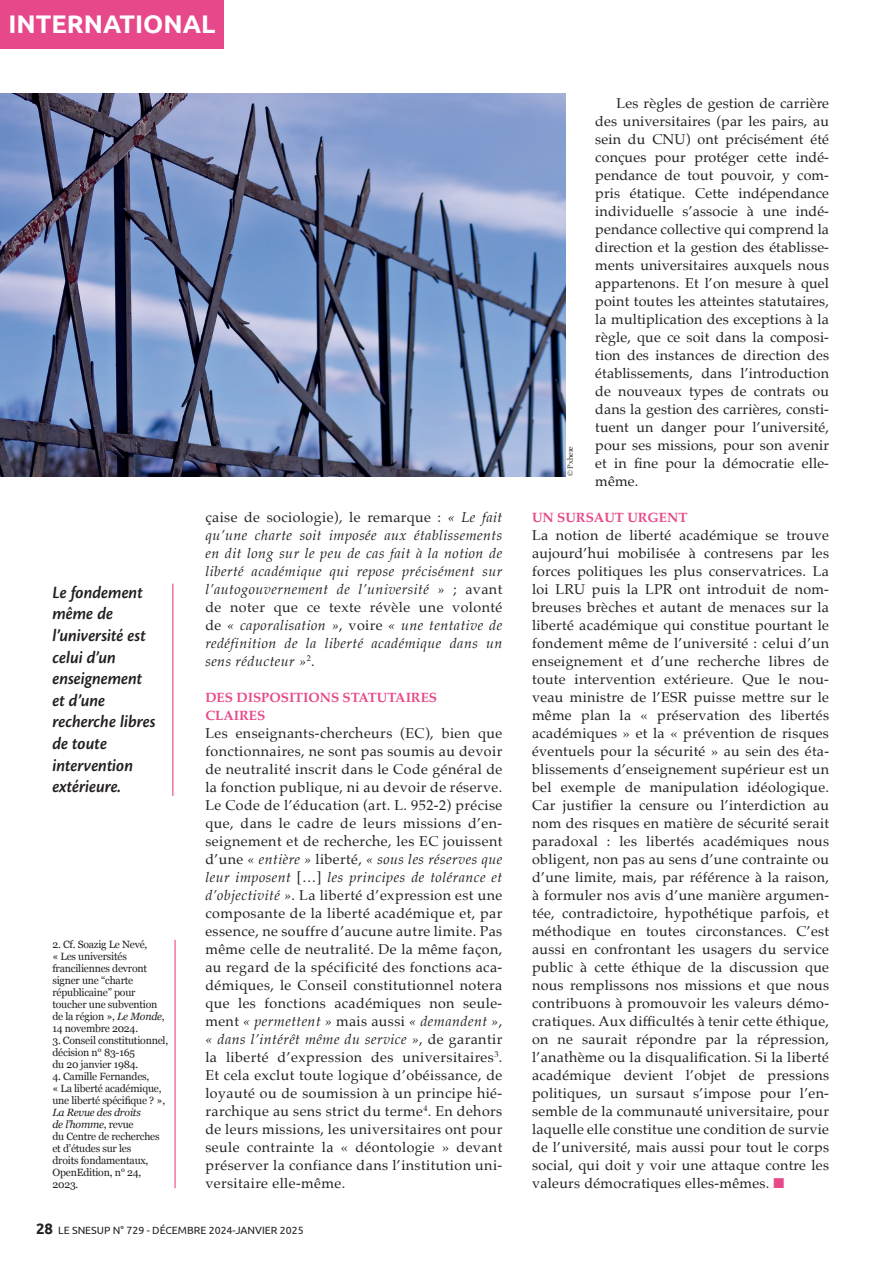
<style>
.page{position:relative;width:893px;height:1263px;background:#fff}
.page>*{position:absolute;margin:0;border:0;box-sizing:border-box;transform-origin:0 0}
.t1{font:700 25.5px "Ubuntu";color:#fff}
.t2{font:italic 600 18px/21.6px "Cronos Pro";color:#231f20;scale:.95 1}
.t3{font:14.25px/18px "Palatino";letter-spacing:.02em;color:#231f20;text-align:justify}
.t4{font:italic 14.25px/18px "Palatino";letter-spacing:.03em;color:#231f20;text-align:justify}
.t5{font:700 13.5px/18px "Palatino";color:#e7488a}
.t6{font:10.5px/12px "Georgia";letter-spacing:-.02em;color:#231f20}
.t7{font:10.5px "Ubuntu";color:#231f20}
.t8{font:7.5px "Palatino";color:#231f20}
.s1{font-style:italic}
.s2{font-style:normal}
.s3{font-weight:700;font-size:15px}
.s4{color:#e7488a}
</style>
<div class="page">
<div style="left:0;top:0;width:224px;height:49px;background:#e7488a"></div>
<hr style="left:172px;top:584px;width:1px;height:212px;background:#e7488a">
<hr style="left:174px;top:940px;width:2px;height:248px;background:#e7488a">
<img style="left:0;top:93px;width:566px;height:383px">
<h1 class="t1" style="left:9px;top:9px;width:208px">INTERNATIONAL</h1>
<p class="t2" style="left:52px;top:582px;width:110px">Le fondement même de l’université est celui d’un enseignement et d’une recherche libres de toute intervention extérieure.</p>
<p class="t6" style="left:52px;top:938px;width:114px">2. Cf. Soazig Le Nevé,<br>« Les universités franciliennes devront signer une “charte républicaine” pour toucher une subvention de la région », <span class="s1">Le Monde</span>,<br>14 novembre 2024.</p>
<p class="t6" style="left:52px;top:1034px;width:117px">3. Conseil constitutionnel, décision n° 83-165<br>du 20 janvier 1984.</p>
<p class="t6" style="left:52px;top:1070px;width:114px">4. Camille Fernandes,<br>« La liberté académique, une liberté spécifique ? »,</p>
<p class="t6" style="left:52px;top:1106px;width:109px"><span class="s1">La Revue des droits<br>de l’homme</span>, revue<br>du Centre de recherches et d’études sur les droits fondamentaux,<br>OpenEdition, n° 24,<br>2023.</p>
<p class="t4" style="left:205px;top:508px;width:298px"><span class="s2">çaise de sociologie), le remarque :</span> « Le fait qu’une charte soit imposée aux établissements en dit long sur le peu de cas fait à la notion de liberté académique qui repose précisément sur l’autogouvernement de l’université » <span class="s2">; avant de noter que ce texte révèle une volonté de</span> « caporalisation »<span class="s2">, voire</span> « une tentative de redéfinition de la liberté académique dans un sens réducteur »<sup>2</sup><span class="s2">.</span></p>
<p class="t5" style="left:205px;top:688px;width:233px">DES DISPOSITIONS STATUTAIRES<br>CLAIRES</p>
<p class="t3" style="left:205px;top:724px;width:298px">Les enseignants-chercheurs (EC), bien que fonctionnaires, ne sont pas soumis au devoir de neutralité inscrit dans le Code général de la fonction publique, ni au devoir de réserve.<br>Le Code de l’éducation (art. L. 952-2) précise que, dans le cadre de leurs missions d’en&shy;seignement et de recherche, les EC jouissent d’une <span class="s1">« entière »</span> liberté, <span class="s1">« sous les réserves que leur imposent</span> […] <span class="s1">les principes de tolérance et d’objectivité »</span>. La liberté d’expression est une composante de la liberté académique et, par essence, ne souffre d’aucune autre limite. Pas même celle de neutralité. De la même façon, au regard de la spécificité des fonctions aca&shy;démiques, le Conseil constitutionnel notera que les fonctions académiques non seule&shy;ment <span class="s1">« permettent »</span> mais aussi <span class="s1">« demandent »</span>, <span class="s1">« dans l’intérêt même du service »</span>, de garantir la liberté d’expression des universitaires<sup>3</sup>.<br>Et cela exclut toute logique d’obéissance, de loyauté ou de soumission à un principe hié&shy;rarchique au sens strict du terme<sup>4</sup>. En dehors de leurs missions, les universitaires ont pour seule contrainte la « déontologie » devant préserver la confiance dans l’institution uni&shy;versitaire elle-même.</p>
<p class="t7" style="left:36px;top:1224px;width:269px"><span class="s3">28</span> LE SNESUP N° 729 - DÉCEMBRE 2024-JANVIER 2025</p>
<p class="t3" style="left:595px;top:94px;width:235px;text-indent:21px">Les règles de gestion de carrière des universitaires (par les pairs, au sein du CNU) ont précisément été conçues pour protéger cette indé&shy;pendance de tout pouvoir, y com&shy;pris étatique. Cette indépendance individuelle s’associe à une indé&shy;pendance collective qui comprend la direction et la gestion des établisse&shy;ments universitaires auxquels nous appartenons. Et l’on mesure à quel point toutes les atteintes statutaires, la multiplication des exceptions à la règle, que ce soit dans la composi&shy;tion des instances de direction des établissements, dans l’introduction de nouveaux types de contrats ou dans la gestion des carrières, consti&shy;tuent un danger pour l’université, pour ses missions, pour son avenir et in fine pour la démocratie elle&shy;même.</p>
<p class="t5" style="left:532px;top:508px;width:157px">UN SURSAUT URGENT</p>
<p class="t3" style="left:532px;top:526px;width:298px">La notion de liberté académique se trouve aujourd’hui mobilisée à contresens par les forces politiques les plus conservatrices. La loi LRU puis la LPR ont introduit de nom&shy;breuses brèches et autant de menaces sur la liberté académique qui constitue pourtant le fondement même de l’université : celui d’un enseignement et d’une recherche libres de toute intervention extérieure. Que le nou&shy;veau ministre de l’ESR puisse mettre sur le même plan la « préservation des libertés académiques » et la « prévention de risques éventuels pour la sécurité » au sein des éta&shy;blissements d’enseignement supérieur est un bel exemple de manipulation idéologique.<br>Car justifier la censure ou l’interdiction au nom des risques en matière de sécurité serait paradoxal : les libertés académiques nous obligent, non pas au sens d’une contrainte ou d’une limite, mais, par référence à la raison, à formuler nos avis d’une manière argumen&shy;tée, contradictoire, hypothétique parfois, et méthodique en toutes circonstances. C’est aussi en confrontant les usagers du service public à cette éthique de la discussion que nous remplissons nos missions et que nous contribuons à promouvoir les valeurs démo&shy;cratiques. Aux difficultés à tenir cette éthique, on ne saurait répondre par la répression, l’anathème ou la disqualification. Si la liberté académique devient l’objet de pressions politiques, un sursaut s’impose pour l’en&shy;semble de la communauté universitaire, pour laquelle elle constitue une condition de survie de l’université, mais aussi pour tout le corps social, qui doit y voir une attaque contre les valeurs démocratiques elles-mêmes. <span class="s4">■</span></p>
<p class="t8" style="left:564px;top:476px;width:32px;rotate:-90deg">© Pxhere</p>
</div>
